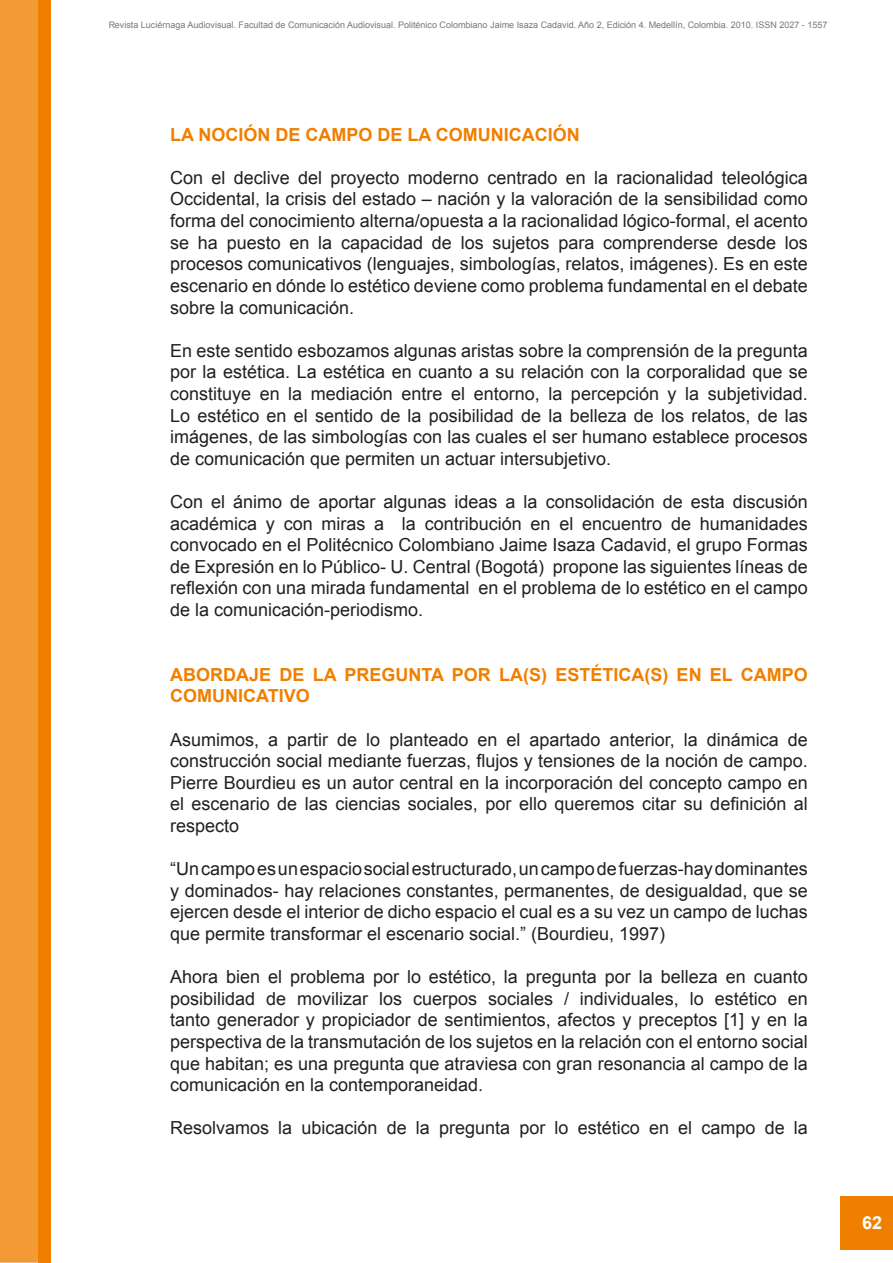
<style>
.page{position:relative;width:893px;height:1263px;background:#fff}
.page>*{position:absolute;margin:0;border:0;box-sizing:border-box;transform-origin:0 0}
.t1{font:18px/21.6px "Arial";color:#231f20;text-align:justify}
.t2{font:700 18px/21.6px "Arial";color:#f07f00}
.t3{font:700 18px "Arial";color:#fff}
.t4{font:9px "Arial";color:#231f20}
</style>
<div class="page">
<div style="left:841px;top:1196px;width:52px;height:53px;background:#f07f00"></div>
<div style="left:0;top:0;width:43px;height:1261px;background:#f29a36"></div>
<div style="left:39px;top:0;width:12px;height:1261px;background:#f07f00"></div>
<p class="t4" style="left:108px;top:19px;width:720px">Revista Luciérnaga Audiovisual. Facultad de Comunicación Audiovisual. Politénico Colombiano Jaime Isaza Cadavid. Año 2, Edición 4. Medellín, Colombia. 2010. ISSN 2027 - 1557</p>
<p class="t2" style="left:170px;top:124px;width:411px">LA NOCIÓN DE CAMPO DE LA COMUNICACIÓN</p>
<p class="t1" style="left:170px;top:167px;width:639px">Con el declive del proyecto moderno centrado en la racionalidad teleológica Occidental, la crisis del estado – nación y la valoración de la sensibilidad como forma del conocimiento alterna/opuesta a la racionalidad lógico-formal, el acento se ha puesto en la capacidad de los sujetos para comprenderse desde los procesos comunicativos (lenguajes, simbologías, relatos, imágenes). Es en este escenario en dónde lo estético deviene como problema fundamental en el debate sobre la comunicación.</p>
<p class="t1" style="left:170px;top:340px;width:639px">En este sentido esbozamos algunas aristas sobre la comprensión de la pregunta por la estética. La estética en cuanto a su relación con la corporalidad que se constituye en la mediación entre el entorno, la percepción y la subjetividad.<br>Lo estético en el sentido de la posibilidad de la belleza de los relatos, de las imágenes, de las simbologías con las cuales el ser humano establece procesos de comunicación que permiten un actuar intersubjetivo.</p>
<p class="t1" style="left:170px;top:491px;width:639px">Con el ánimo de aportar algunas ideas a la consolidación de esta discusión académica y con miras a la contribución en el encuentro de humanidades convocado en el Politécnico Colombiano Jaime Isaza Cadavid, el grupo Formas de Expresión en lo Público- U. Central (Bogotá) propone las siguientes líneas de reflexión con una mirada fundamental en el problema de lo estético en el campo de la comunicación-periodismo.</p>
<p class="t2" style="left:170px;top:664px;width:639px">ABORDAJE DE LA PREGUNTA POR LA(S) ESTÉTICA(S) EN EL CAMPO<br>COMUNICATIVO</p>
<p class="t1" style="left:170px;top:729px;width:639px">Asumimos, a partir de lo planteado en el apartado anterior, la dinámica de construcción social mediante fuerzas, flujos y tensiones de la noción de campo.<br>Pierre Bourdieu es un autor central en la incorporación del concepto campo en el escenario de las ciencias sociales, por ello queremos citar su definición al respecto</p>
<p class="t1" style="left:170px;top:858px;width:639px">“Un campo es un espacio social estructurado, un campo de fuerzas-hay dominantes y dominados- hay relaciones constantes, permanentes, de desigualdad, que se ejercen desde el interior de dicho espacio el cual es a su vez un campo de luchas que permite transformar el escenario social.” (Bourdieu, 1997)</p>
<p class="t1" style="left:170px;top:966px;width:639px">Ahora bien el problema por lo estético, la pregunta por la belleza en cuanto posibilidad de movilizar los cuerpos sociales / individuales, lo estético en tanto generador y propiciador de sentimientos, afectos y preceptos [1] y en la perspectiva de la transmutación de los sujetos en la relación con el entorno social que habitan; es una pregunta que atraviesa con gran resonancia al campo de la comunicación en la contemporaneidad.</p>
<p class="t1" style="left:170px;top:1117px;width:639px">Resolvamos la ubicación de la pregunta por lo estético en el campo de la</p>
<p class="t3" style="left:862px;top:1211px;width:22px">62</p>
</div>
